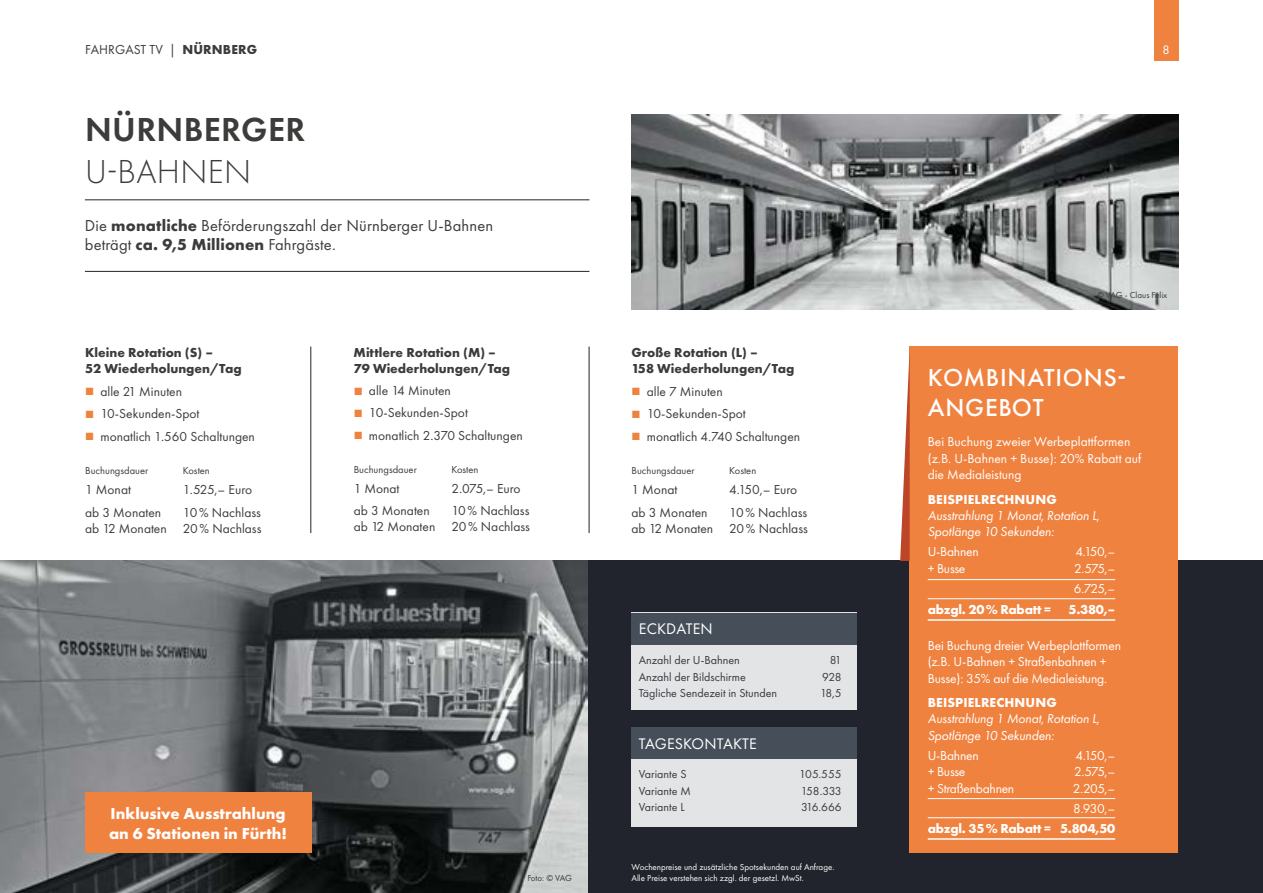
<style>
.page{position:relative;width:1263px;height:893px;background:#fff}
.page>*{position:absolute;margin:0;border:0;box-sizing:border-box;transform-origin:0 0}
.t1{font:600 34.5px "Futura PT";letter-spacing:.01em;color:#3c3c3b}
.t2{font:300 34.5px "Futura PT";letter-spacing:.01em;color:#3c3c3b}
.t3{font:500 25.5px/30.6px "Futura PT";letter-spacing:.03em;color:#fff}
.t4{font:16.5px/19.8px "Futura PT";letter-spacing:.01em;color:#3c3c3b}
.t5{font:700 16.5px/19.8px "Futura PT";color:#fff}
.t6{font:15.9px "Futura PT";letter-spacing:.01em;color:#fff}
.t7{font:13.5px/16.2px "Futura PT";color:#3c3c3b;text-align:right}
.t8{font:13.5px/16.2px "Futura PT";letter-spacing:-.01em;color:#fff}
.t9{font:700 13.5px/16.2px "Futura PT";color:#3c3c3b}
.t10{font:italic 13.5px/16.2px "Futura PT";letter-spacing:-.01em;color:#fff}
.t11{font:700 13.5px "Futura PT";letter-spacing:-.02em;color:#fff}
.t12{font:700 13.5px "Futura PT";letter-spacing:.01em;color:#fff}
.t13{font:12.75px "Futura PT";color:#fff}
.t14{font:12px "Futura PT";color:#373a41}
.t15{font:10.5px "Futura PT";color:#3c3c3b}
.t16{font:9px/10.8px "Futura PT";color:#fff}
.t17{font:9px "Futura PT";color:#3c3c3b}
.s1{font-weight:700}
.s2{color:#f08240}
</style>
<div class="page">
<div style="left:1154px;top:0;width:24px;height:60px;background:#f08240"></div>
<div style="left:0;top:561px;width:1263px;height:332px;background:#21242c"></div>
<hr style="left:85px;top:271px;width:504px;height:1px;background:#21242c">
<img style="left:632px;top:115px;width:546px;height:194px">
<hr style="left:85px;top:199px;width:504px;height:1px;background:#21242c">
<hr style="left:310px;top:347px;width:1px;height:186px;background:#21242c">
<hr style="left:589px;top:347px;width:1px;height:186px;background:#21242c">
<img style="left:0;top:561px;width:588px;height:332px">
<div style="left:910px;top:347px;width:268px;height:506px;background:#f08240"></div>
<hr style="left:928px;top:598px;width:187px;height:1px;background:#fff">
<hr style="left:928px;top:579px;width:187px;height:1px;background:#fff">
<hr style="left:928px;top:619px;width:187px;height:2px;background:#fff">
<hr style="left:928px;top:817px;width:187px;height:1px;background:#fff">
<hr style="left:928px;top:798px;width:187px;height:1px;background:#fff">
<hr style="left:928px;top:838px;width:187px;height:2px;background:#fff">
<div style="left:632px;top:613px;width:225px;height:97px;background:#e3e4e6"></div>
<div style="left:632px;top:613px;width:225px;height:31px;background:#464f59"></div>
<div style="left:632px;top:727px;width:225px;height:99px;background:#e3e4e6"></div>
<div style="left:632px;top:727px;width:225px;height:32px;background:#464f59"></div>
<div style="left:85px;top:792px;width:226px;height:61px;background:#f08240"></div>
<svg style="left:900px;top:347px;width:10px;height:214px"></svg>
<p class="t7" style="left:85px;top:41px;width:174px">FAHRGAST TV | <span class="s1">NÜRNBERG</span></p>
<p class="t13" style="left:1162px;top:42px;width:9px">8</p>
<h1 class="t1" style="left:85px;top:108px;width:222px">NÜRNBERGER</h1>
<h1 class="t2" style="left:85px;top:151px;width:168px">U-BAHNEN</h1>
<p class="t4" style="left:85px;top:215px;width:410px">Die <span class="s1">monatliche</span> Beförderungszahl der Nürnberger U-Bahnen beträgt <span class="s1">ca. 9,5 Millionen</span> Fahrgäste.</p>
<p class="t9" style="left:85px;top:344px;width:158px">Kleine Rotation (S) –<br>52 Wiederholungen/Tag</p>
<p class="t7" style="left:85px;top:383px;width:98px"><span class="s2">■</span> alle 21 Minuten</p>
<p class="t7" style="left:85px;top:406px;width:116px"><span class="s2">■</span> 10-Sekunden-Spot</p>
<p class="t7" style="left:85px;top:428px;width:171px"><span class="s2">■</span> monatlich 1.560 Schaltungen</p>
<p class="t15" style="left:85px;top:464px;width:65px">Buchungsdauer</p>
<p class="t15" style="left:183px;top:464px;width:28px">Kosten</p>
<p class="t7" style="left:85px;top:482px;width:47px">1 Monat</p>
<p class="t7" style="left:183px;top:482px;width:71px">1.525,– Euro</p>
<p class="t7" style="left:85px;top:504px;width:78px">ab 3 Monaten</p>
<p class="t7" style="left:85px;top:504px;width:178px">10% Nachlass<br>ab 12 Monaten 20% Nachlass</p>
<p class="t9" style="left:354px;top:344px;width:158px">Mittlere Rotation (M) –<br>79 Wiederholungen/Tag</p>
<p class="t7" style="left:354px;top:382px;width:99px"><span class="s2">■</span> alle 14 Minuten</p>
<p class="t7" style="left:354px;top:405px;width:116px"><span class="s2">■</span> 10-Sekunden-Spot</p>
<p class="t7" style="left:354px;top:427px;width:171px"><span class="s2">■</span> monatlich 2.370 Schaltungen</p>
<p class="t15" style="left:354px;top:463px;width:65px">Buchungsdauer</p>
<p class="t15" style="left:451px;top:463px;width:28px">Kosten</p>
<p class="t7" style="left:354px;top:480px;width:47px">1 Monat</p>
<p class="t7" style="left:451px;top:480px;width:71px">2.075,– Euro</p>
<p class="t7" style="left:354px;top:502px;width:78px">ab 3 Monaten</p>
<p class="t7" style="left:354px;top:502px;width:178px">10% Nachlass<br>ab 12 Monaten 20% Nachlass</p>
<p class="t5" style="left:109px;top:803px;width:180px">Inklusive Ausstrahlung an 6 Stationen in Fürth!</p>
<p class="t9" style="left:631px;top:344px;width:164px">Große Rotation (L) –<br>158 Wiederholungen/Tag</p>
<p class="t7" style="left:631px;top:383px;width:93px"><span class="s2">■</span> alle 7 Minuten</p>
<p class="t7" style="left:631px;top:406px;width:116px"><span class="s2">■</span> 10-Sekunden-Spot</p>
<p class="t7" style="left:631px;top:428px;width:170px"><span class="s2">■</span> monatlich 4.740 Schaltungen</p>
<p class="t15" style="left:631px;top:464px;width:65px">Buchungsdauer</p>
<p class="t15" style="left:729px;top:464px;width:28px">Kosten</p>
<p class="t7" style="left:631px;top:482px;width:47px">1 Monat</p>
<p class="t7" style="left:729px;top:482px;width:70px">4.150,– Euro</p>
<p class="t7" style="left:631px;top:504px;width:78px">ab 3 Monaten</p>
<p class="t7" style="left:631px;top:504px;width:178px">10% Nachlass<br>ab 12 Monaten 20% Nachlass</p>
<p class="t6" style="left:639px;top:619px;width:75px">ECKDATEN</p>
<p class="t14" style="left:639px;top:653px;width:103px">Anzahl der U-Bahnen</p>
<p class="t14" style="left:830px;top:653px;width:13px">81</p>
<p class="t14" style="left:639px;top:669px;width:109px">Anzahl der Bildschirme</p>
<p class="t14" style="left:822px;top:669px;width:21px">928</p>
<p class="t14" style="left:639px;top:686px;width:140px">Tägliche Sendezeit in Stunden</p>
<p class="t14" style="left:820px;top:686px;width:23px">18,5</p>
<p class="t6" style="left:639px;top:734px;width:119px">TAGESKONTAKTE</p>
<p class="t14" style="left:639px;top:767px;width:49px">Variante S</p>
<p class="t14" style="left:799px;top:767px;width:44px">105.555</p>
<p class="t14" style="left:639px;top:784px;width:53px">Variante M</p>
<p class="t14" style="left:801px;top:784px;width:42px">158.333</p>
<p class="t14" style="left:639px;top:800px;width:47px">Variante L</p>
<p class="t14" style="left:801px;top:800px;width:42px">316.666</p>
<p class="t17" style="left:527px;top:873px;width:46px">Foto: © VAG</p>
<p class="t16" style="left:631px;top:861px;width:204px">Wochenpreise und zusätzliche Spotsekunden auf Anfrage.<br>Alle Preise verstehen sich zzgl. der gesetzl. MwSt.</p>
<p class="t17" style="left:1097px;top:289px;width:72px">© VAG - Claus Felix</p>
<h2 class="t3" style="left:928px;top:362px;width:200px">KOMBINATIONS-<br>ANGEBOT</h2>
<p class="t8" style="left:928px;top:434px;width:215px">Bei Buchung zweier Werbeplattformen (z.B. U-Bahnen + Busse): 20% Rabatt auf die Medialeistung</p>
<p class="t12" style="left:928px;top:490px;width:131px">BEISPIELRECHNUNG</p>
<p class="t10" style="left:928px;top:507px;width:173px">Ausstrahlung 1 Monat, Rotation L,<br>Spotlänge 10 Sekunden:</p>
<p class="t8" style="left:928px;top:544px;width:52px">U-Bahnen</p>
<p class="t8" style="left:1075px;top:544px;width:41px">4.150,–</p>
<p class="t8" style="left:928px;top:560px;width:39px">+ Busse</p>
<p class="t8" style="left:1074px;top:558px;width:43px;line-height:20.4px">2.575,–<br>6.725,–</p>
<p class="t11" style="left:928px;top:600px;width:125px">abzgl. 20% Rabatt =</p>
<p class="t12" style="left:1068px;top:600px;width:48px">5.380,–</p>
<p class="t8" style="left:928px;top:637px;width:195px">Bei Buchung dreier Werbeplattformen (z.B. U-Bahnen + Straßenbahnen +<br>Busse): 35% auf die Medialeistung.</p>
<p class="t12" style="left:928px;top:694px;width:131px">BEISPIELRECHNUNG</p>
<p class="t10" style="left:928px;top:711px;width:173px">Ausstrahlung 1 Monat, Rotation L,<br>Spotlänge 10 Sekunden:</p>
<p class="t8" style="left:928px;top:747px;width:52px">U-Bahnen</p>
<p class="t8" style="left:1075px;top:747px;width:41px">4.150,–</p>
<p class="t8" style="left:928px;top:764px;width:39px">+ Busse</p>
<p class="t8" style="left:1074px;top:764px;width:43px">2.575,–</p>
<p class="t8" style="left:928px;top:780px;width:88px">+ Straßenbahnen</p>
<p class="t8" style="left:1073px;top:778px;width:44px;line-height:20.4px">2.205,–<br>8.930,–</p>
<p class="t11" style="left:928px;top:820px;width:189px">abzgl. 35% Rabatt = 5.804,50</p>
</div>
